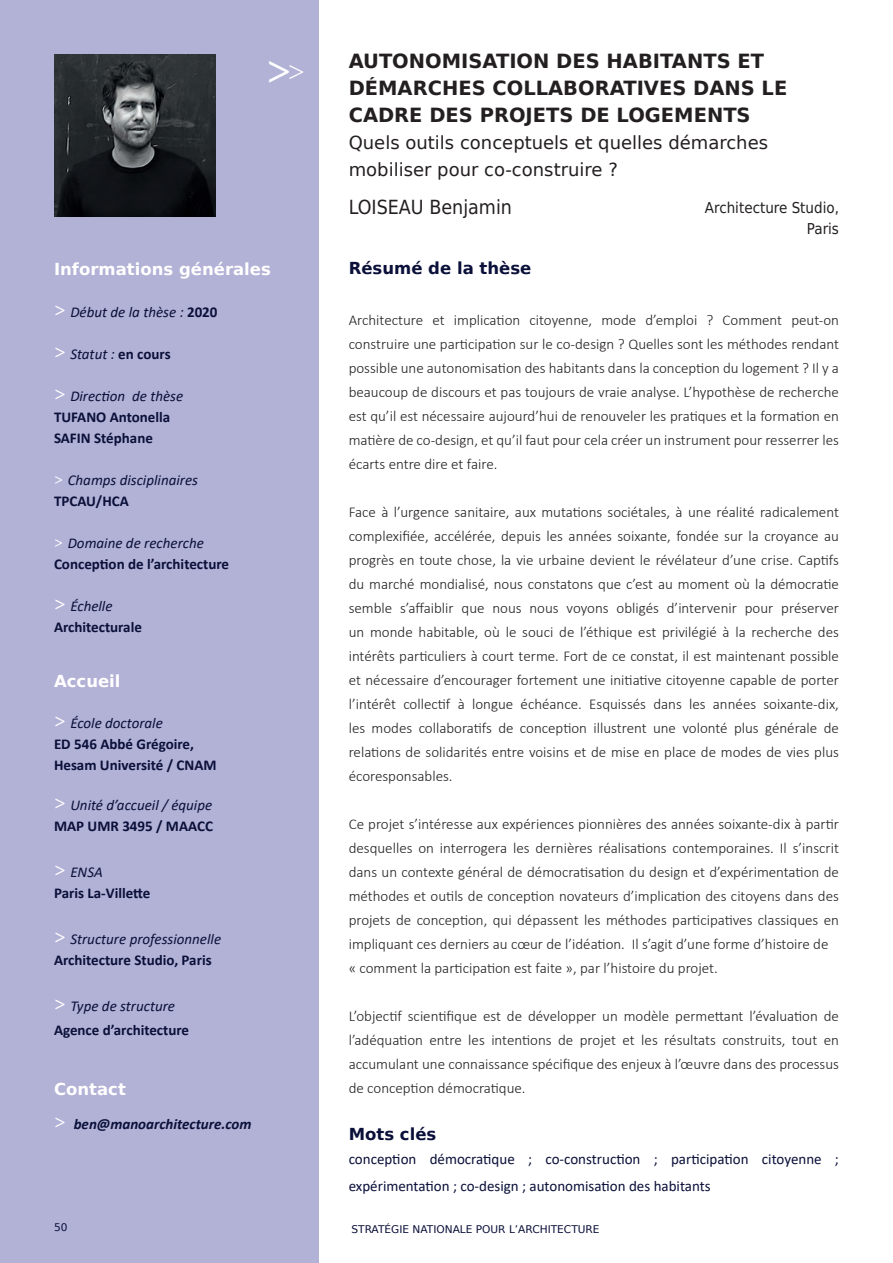
<style>
.page{position:relative;width:893px;height:1263px;background:#fff}
.page>*{position:absolute;margin:0;border:0;box-sizing:border-box;transform-origin:0 0}
.t1{font:700 42.3px "Liberation Serif";color:#fff}
.t2{font:700 19.5px/27px "DejaVu Sans";color:#231f20}
.t3{font:19.5px "DejaVu Sans Condensed";color:#231f20}
.t4{font:18px/27px "DejaVu Sans";color:#231f20}
.t5{font:700 16.5px "DejaVu Sans";color:#fff}
.t6{font:700 16.5px "DejaVu Sans";color:#0a1039}
.t7{font:300 15px/24px "Calibri";color:#231f20;text-align:justify}
.t8{font:700 15px/21px "Calibri";color:#0a1039}
.t9{font:italic 15px/21px "Calibri";color:#0a1039}
.t10{font:15px/27px "Calibri";color:#0a1039}
.t11{font:italic 700 15px "Calibri";color:#0a1039}
.t12{font:15px/21px "DejaVu Sans Condensed";color:#231f20;text-align:right}
.t13{font:10.65px "DejaVu Sans";color:#0a1039}
.t14{font:10.5px "DejaVu Sans";color:#0a1039}
.s1{font-weight:400;font-size:29.55px}
.s2{font-family:"Liberation Serif";font-weight:700;font-size:19.5px;color:#fff}
.s3{font-weight:700;font-style:normal}
.s4{font-family:"Liberation Serif";font-style:italic;font-size:19.5px;color:#fff}
.s5{font-weight:400;font-style:italic}
.s6{font-family:"Liberation Serif";font-weight:700;color:#fff}
.s7{font-family:"Liberation Serif";font-style:italic;color:#fff}
.s8{font-family:"Liberation Serif";font-size:19.5px;color:#fff}
</style>
<div class="page">
<div style="left:0;top:0;width:318px;height:1263px;background:#b2b1d6"></div>
<img style="left:54px;top:54px;width:161px;height:163px">
<h1 class="t1" style="left:267px;top:43px;width:39px">&gt;<span class="s1">&gt;</span></h1>
<p class="t5" style="left:54px;top:255px;width:218px">Informations générales</p>
<p class="t9" style="left:54px;top:301px;width:165px"><span class="s2">&gt;</span> Début de la thèse : <span class="s3">2020</span></p>
<p class="t9" style="left:54px;top:343px;width:118px"><span class="s2">&gt;</span> Statut : <span class="s3">en cours</span></p>
<p class="t8" style="left:54px;top:385px;width:131px"><span class="s4">&gt;</span> <span class="s5">Direction de thèse<br></span>TUFANO Antonella<br>SAFIN Stéphane</p>
<p class="t9" style="left:54px;top:469px;width:145px"><span class="s6">&gt;</span> Champs disciplinaires<br><span class="s3">TPCAU/HCA</span></p>
<p class="t8" style="left:54px;top:532px;width:177px"><span class="s7">&gt;</span> <span class="s5">Domaine de recherche<br></span>Conception de l’architecture</p>
<p class="t8" style="left:54px;top:595px;width:89px"><span class="s4">&gt;</span> <span class="s5">Échelle<br></span>Architecturale</p>
<p class="t5" style="left:54px;top:668px;width:68px">Accueil</p>
<p class="t8" style="left:54px;top:712px;width:164px"><span class="s4">&gt;</span> <span class="s5">École doctorale<br></span>ED 546 Abbé Grégoire,<br>Hesam Université / CNAM</p>
<p class="t9" style="left:54px;top:794px;width:160px"><span class="s2">&gt;</span> Unité d’accueil / équipe<br><span class="s3">MAP UMR 3495 / MAACC</span></p>
<p class="t8" style="left:54px;top:861px;width:98px"><span class="s4">&gt;</span> <span class="s5">ENSA<br></span>Paris La-Villette</p>
<p class="t9" style="left:54px;top:928px;width:169px"><span class="s2">&gt;</span> Structure professionnelle<br><span class="s3">Architecture Studio, Paris</span></p>
<p class="t8" style="left:54px;top:993px;width:137px;line-height:24.8px"><span class="s4">&gt;</span> <span class="s5">Type de structure<br></span>Agence d’architecture</p>
<p class="t5" style="left:54px;top:1075px;width:73px">Contact</p>
<p class="t11" style="left:54px;top:1113px;width:199px"><span class="s8">&gt;</span> ben@manoarchitecture.com</p>
<h2 class="t2" style="left:349px;top:47px;width:440px">AUTONOMISATION DES HABITANTS ET<br>DÉMARCHES COLLABORATIVES DANS LE<br>CADRE DES PROJETS DE LOGEMENTS</h2>
<p class="t4" style="left:349px;top:129px;width:421px">Quels outils conceptuels et quelles démarches mobiliser pour co-construire ?</p>
<h2 class="t3" style="left:349px;top:191px;width:165px">LOISEAU Benjamin</h2>
<p class="t12" style="left:705px;top:197px;width:136px">Architecture Studio,<br>Paris</p>
<p class="t6" style="left:349px;top:254px;width:184px">Résumé de la thèse</p>
<p class="t7" style="left:349px;top:308px;width:492px">Architecture et implication citoyenne, mode d’emploi ? Comment peut-on construire une participation sur le co-design ? Quelles sont les méthodes rendant possible une autonomisation des habitants dans la conception du logement ? Il y a beaucoup de discours et pas toujours de vraie analyse. L’hypothèse de recherche est qu’il est nécessaire aujourd’hui de renouveler les pratiques et la formation en matière de co-design, et qu’il faut pour cela créer un instrument pour resserrer les écarts entre dire et faire.</p>
<p class="t7" style="left:349px;top:500px;width:492px">Face à l’urgence sanitaire, aux mutations sociétales, à une réalité radicalement complexifiée, accélérée, depuis les années soixante, fondée sur la croyance au progrès en toute chose, la vie urbaine devient le révélateur d’une crise. Captifs du marché mondialisé, nous constatons que c’est au moment où la démocratie semble s’affaiblir que nous nous voyons obligés d’intervenir pour préserver un monde habitable, où le souci de l’éthique est privilégié à la recherche des intérêts particuliers à court terme. Fort de ce constat, il est maintenant possible et nécessaire d’encourager fortement une initiative citoyenne capable de porter l’intérêt collectif à longue échéance. Esquissés dans les années soixante-dix, les modes collaboratifs de conception illustrent une volonté plus générale de relations de solidarités entre voisins et de mise en place de modes de vies plus écoresponsables.</p>
<p class="t7" style="left:349px;top:812px;width:492px;text-align:left">Ce projet s’intéresse aux expériences pionnières des années soixante-dix à partir desquelles on interrogera les dernières réalisations contemporaines. Il s’inscrit dans un contexte général de démocratisation du design et d’expérimentation de méthodes et outils de conception novateurs d’implication des citoyens dans des projets de conception, qui dépassent les méthodes participatives classiques en impliquant ces derniers au cœur de l’idéation. Il s’agit d’une forme d’histoire de « comment la participation est faite », par l’histoire du projet.</p>
<p class="t7" style="left:349px;top:1004px;width:492px">L’objectif scientifique est de développer un modèle permettant l’évaluation de l’adéquation entre les intentions de projet et les résultats construits, tout en accumulant une connaissance spécifique des enjeux à l’œuvre dans des processus de conception démocratique.</p>
<p class="t6" style="left:349px;top:1120px;width:89px">Mots clés</p>
<p class="t10" style="left:349px;top:1145px;width:492px">conception démocratique ; co-construction ; participation citoyenne ; expérimentation ; co-design ; autonomisation des habitants</p>
<p class="t14" style="left:54px;top:1219px;width:15px">50</p>
<p class="t13" style="left:351px;top:1221px;width:250px">STRATÉGIE NATIONALE POUR L’ARCHITECTURE</p>
</div>
